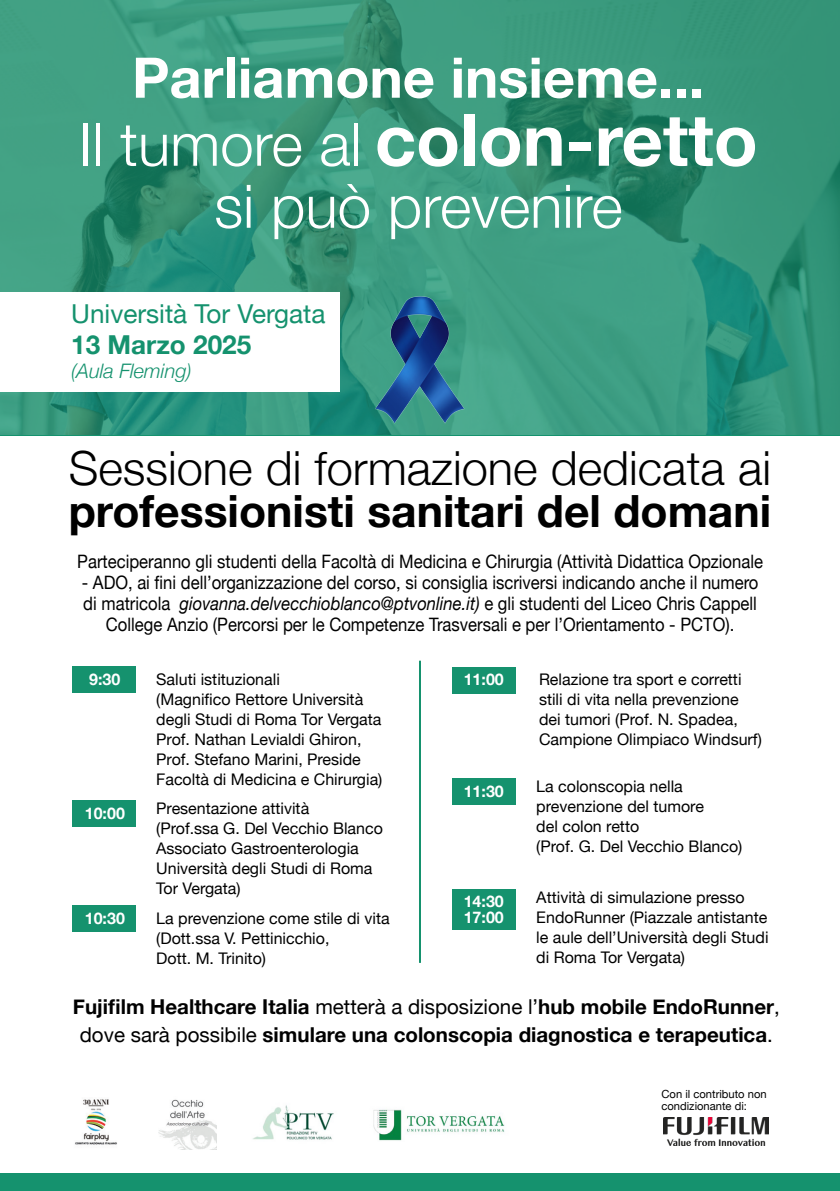
<style>
.page{position:relative;width:840px;height:1191px;background:#fff}
.page>*{position:absolute;margin:0;border:0;box-sizing:border-box;transform-origin:0 0}
.t1{font:700 72px "Helvetica Neue";color:#fff}
.t2{font:300 60px "Helvetica Neue";color:#fff}
.t3{font:700 56px "Helvetica Neue";color:#fff}
.t4{font:300 47px "Helvetica Neue";color:#000}
.t5{font:700 44.4px "Helvetica Neue";color:#000}
.t6{font:26px "Helvetica Neue";color:#15926e}
.t7{font:700 26px "Helvetica Neue";color:#15926e}
.t8{font:700 20.4px "Helvetica Neue";color:#000}
.t9{font:italic 300 20px "Helvetica Neue";color:#15926e}
.t10{font:18.4px/21px "Helvetica Neue";color:#000;text-align:center;scale:.9 1}
.t11{font:16px/20px "Helvetica Neue";color:#000}
.t12{font:700 16px "Helvetica Neue";color:#fff}
.t13{font:11.2px "Helvetica Neue";color:#000}
.s1{font-weight:300;font-size:60px}
.s2{font-style:italic}
.s3{font-weight:400}
</style>
<div class="page">
<img style="left:0;top:0;width:839px;height:434px">
<div style="left:72px;top:666px;width:64px;height:27px;background:#15926e"></div>
<div style="left:72px;top:800px;width:64px;height:27px;background:#15926e"></div>
<div style="left:452px;top:667px;width:64px;height:26px;background:#15926e"></div>
<div style="left:452px;top:778px;width:64px;height:27px;background:#15926e"></div>
<div style="left:452px;top:889px;width:64px;height:40px;background:#15926e"></div>
<div style="left:72px;top:905px;width:64px;height:26px;background:#15926e"></div>
<div style="left:0;top:292px;width:339px;height:100px;background:#fff"></div>
<img style="left:353px;top:268px;width:139px;height:168px">
<hr style="left:419px;top:660px;width:2px;height:303px;background:#15926e">
<div style="left:0;top:1173px;width:839px;height:18px;background:#15926e"></div>
<img style="left:663px;top:1117px;width:105px;height:28px">
<img style="left:158px;top:1099px;width:58px;height:50px">
<img style="left:75px;top:1099px;width:42px;height:46px">
<img style="left:373px;top:1109px;width:132px;height:32px">
<img style="left:253px;top:1105px;width:81px;height:35px">
<p class="t3" style="left:132px;top:43px;width:574px">Parliamone insieme...</p>
<p class="t1" style="left:79px;top:95px;width:679px"><span class="s1">Il tumore al</span> colon-retto</p>
<p class="t2" style="left:214px;top:170px;width:409px">si può prevenire</p>
<p class="t6" style="left:71px;top:298px;width:255px">Università Tor Vergata</p>
<p class="t7" style="left:71px;top:329px;width:181px">13 Marzo 2025</p>
<p class="t9" style="left:71px;top:359px;width:122px">(Aula Fleming)</p>
<p class="t4" style="left:69px;top:440px;width:703px">Sessione di formazione dedicata ai</p>
<p class="t5" style="left:69px;top:484px;width:703px">professionisti sanitari del domani</p>
<p class="t10" style="left:77px;top:551px;width:763px">Parteciperanno gli studenti della Facoltà di Medicina e Chirurgia (Attività Didattica Opzionale</p>
<p class="t10" style="left:82px;top:572px;width:753px">- ADO, ai fini dell’organizzazione del corso, si consiglia iscriversi indicando anche il numero di matricola <span class="s2">giovanna.delvecchioblanco@ptvonline.it)</span> e gli studenti del Liceo Chris Cappell<br>College Anzio (Percorsi per le Competenze Trasversali e per l’Orientamento - PCTO).</p>
<p class="t12" style="left:89px;top:669px;width:33px">9:30</p>
<p class="t11" style="left:156px;top:669px;width:125px">Saluti istituzionali</p>
<p class="t11" style="left:156px;top:689px;width:227px">(Magnifico Rettore Università degli Studi di Roma Tor Vergata<br>Prof. Nathan Levialdi Ghiron,<br>Prof. Stefano Marini, Preside<br>Facoltà di Medicina e Chirurgia)</p>
<p class="t12" style="left:85px;top:803px;width:42px">10:00</p>
<p class="t11" style="left:156px;top:798px;width:154px">Presentazione attività</p>
<p class="t11" style="left:156px;top:818px;width:228px">(Prof.ssa G. Del Vecchio Blanco<br>Associato Gastroenterologia<br>Università degli Studi di Roma</p>
<p class="t11" style="left:156px;top:878px;width:86px">Tor Vergata)</p>
<p class="t12" style="left:85px;top:908px;width:42px">10:30</p>
<p class="t11" style="left:156px;top:907px;width:235px">La prevenzione come stile di vita (Dott.ssa V. Pettinicchio,</p>
<p class="t11" style="left:156px;top:947px;width:111px">Dott. M. Trinito)</p>
<p class="t12" style="left:463px;top:670px;width:42px">11:00</p>
<p class="t12" style="left:463px;top:781px;width:42px">11:30</p>
<p class="t12" style="left:463px;top:891px;width:42px">14:30</p>
<p class="t12" style="left:463px;top:907px;width:42px">17:00</p>
<p class="t11" style="left:538px;top:669px;width:204px">Relazione tra sport e corretti</p>
<p class="t11" style="left:538px;top:689px;width:201px">stili di vita nella prevenzione</p>
<p class="t11" style="left:538px;top:709px;width:224px">dei tumori (Prof. N. Spadea,<br>Campione Olimpiaco Windsurf)</p>
<p class="t11" style="left:536px;top:776px;width:169px">La colonscopia nella prevenzione del tumore</p>
<p class="t11" style="left:536px;top:816px;width:104px">del colon retto</p>
<p class="t11" style="left:536px;top:836px;width:207px">(Prof. G. Del Vecchio Blanco)</p>
<p class="t11" style="left:536px;top:887px;width:210px">Attività di simulazione presso</p>
<p class="t11" style="left:536px;top:907px;width:232px">EndoRunner (Piazzale antistante</p>
<p class="t11" style="left:536px;top:927px;width:234px">le aule dell’Università degli Studi</p>
<p class="t11" style="left:536px;top:947px;width:150px">di Roma Tor Vergata)</p>
<p class="t8" style="left:73px;top:994px;width:708px">Fujifilm Healthcare Italia <span class="s3">metterà a disposizione l’</span>hub mobile EndoRunner<span class="s3">,</span></p>
<p class="t8" style="left:80px;top:1022px;width:694px"><span class="s3">dove sarà possibile</span> simulare una colonscopia diagnostica e terapeutica<span class="s3">.</span></p>
<p class="t13" style="left:661px;top:1087px;width:107px">Con il contributo non</p>
<p class="t13" style="left:661px;top:1099px;width:87px">condizionante di:</p>
</div>
